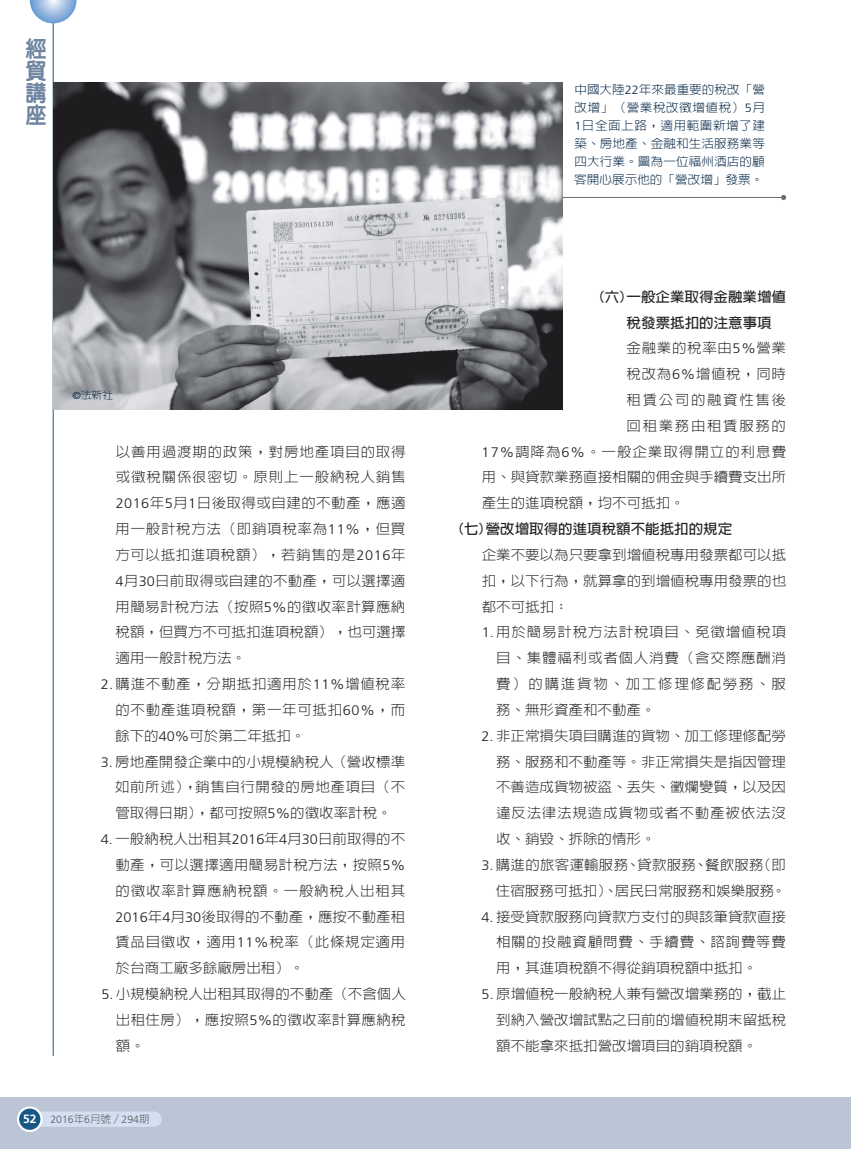
<style>
.page{position:relative;width:851px;height:1149px;background:#fff}
.page>*{position:absolute;margin:0;border:0;box-sizing:border-box;transform-origin:0 0}
.t1{font:800 21.75px/21.8px "AR Yuan B5";color:#6f85a1;text-align:justify;scale:.95 1}
.t2{font:300 13.8px/25.8px "AR Hei B5";color:#231f20;text-align:justify;scale:1.05 1}
.t3{font:300 13.8px/25.8px "AR Hei B5";letter-spacing:.11em;color:#231f20;scale:1.05 1}
.t4{font:700 13.8px "AR Hei B5";color:#231f20;scale:1.05 1}
.t5{font:300 12px/18px "AR Hei B5";letter-spacing:.01em;color:#022546;text-align:justify;scale:1.05 1}
.t6{font:300 10.5px "Frutiger";color:#57585a}
.t7{font:300 10.2px "AR Hei B5";color:#022546;scale:1.05 1}
.s1{font-family:"Frutiger"}
.s2{font-weight:700;font-size:12px;color:#fff}
.s3{font-family:"AR Hei B5"}
.s4{font-weight:700}
</style>
<div class="page">
<div style="left:0;top:1097px;width:850px;height:51px;background:#bcc5d6"></div>
<div style="left:30px;top:1111px;width:132px;height:15px;background:#d4e0f1;border-radius:8px"></div>
<div style="left:18px;top:1107px;width:23px;height:23px;background:#175887;border-radius:50%"></div>
<div style="left:17px;top:1106px;width:26px;height:25px;border:2px solid #fff;border-radius:50%"></div>
<hr style="left:53px;top:0;width:1px;height:1055px;background:#175887">
<svg style="left:30px;top:0;width:47px;height:23px"></svg>
<svg style="left:781px;top:195px;width:5px;height:5px"></svg>
<hr style="left:456px;top:197px;width:327px;height:1px;background:#6c6d70">
<img style="left:53px;top:83px;width:509px;height:326px">
<h1 class="t1" style="left:26px;top:38px;width:23px">經貿講座</h1>
<p class="t7" style="left:72px;top:390px;width:40px"><span class="s1">©</span>法新社</p>
<p class="t2" style="left:115px;top:438px;width:278px">以善用過渡期的政策，對房地產項目的取得或徵稅關係很密切。原則上一般納稅人銷售<span class="s1">2016</span>年<span class="s1">5</span>月<span class="s1">1</span>日後取得或自建的不動產，應適用一般計稅方法（即銷項稅率為<span class="s1">11%</span>，但買方可以抵扣進項稅額），若銷售的是<span class="s1">2016</span>年<span class="s1">4</span>月<span class="s1">30</span>日前取得或自建的不動產，可以選擇適用簡易計稅方法（按照<span class="s1">5%</span>的徵收率計算應納稅額，但買方不可抵扣進項稅額），也可選擇適用一般計稅方法。</p>
<p class="t2" style="left:115px;top:670px;width:278px;text-indent:-14px"><span class="s1">2.</span> 購進不動產，分期抵扣適用於<span class="s1">11%</span>增值稅率的不動產進項稅額，第一年可抵扣<span class="s1">60%</span>，而餘下的<span class="s1">40%</span>可於第二年抵扣。</p>
<p class="t2" style="left:115px;top:748px;width:278px;text-indent:-15px"><span class="s1">3.</span> 房地產開發企業中的小規模納稅人（營收標準如前所述），銷售自行開發的房地產項目（不管取得日期），都可按照<span class="s1">5%</span>的徵收率計稅。</p>
<p class="t2" style="left:115px;top:825px;width:278px;text-indent:-15px"><span class="s1">4.</span> 一般納稅人出租其<span class="s1">2016</span>年<span class="s1">4</span>月<span class="s1">30</span>日前取得的不動產，可以選擇適用簡易計稅方法，按照<span class="s1">5%</span>的徵收率計算應納稅額。一般納稅人出租其<span class="s1">2016</span>年<span class="s1">4</span>月<span class="s1">30</span>後取得的不動產，應按不動產租賃品目徵收，適用<span class="s1">11%</span>稅率（此條規定適用於台商工廠多餘廠房出租）。</p>
<p class="t2" style="left:116px;top:980px;width:278px;text-indent:-15px"><span class="s1">5.</span> 小規模納稅人出租其取得的不動產（不含個人出租住房），應按照<span class="s1">5%</span>的徵收率計算應納稅額。</p>
<p class="t6" style="left:23px;top:1113px;width:128px"><span class="s2">52</span> 2016<span class="s3">年</span>6<span class="s3">月號／</span>294<span class="s3">期</span></p>
<p class="t5" style="left:574px;top:80px;width:183px">中國大陸<span class="s1">22</span>年來最重要的稅改「營改增」（營業稅改徵增值稅）<span class="s1">5</span>月<span class="s1">1</span>日全面上路，適用範圍新增了建築、房地產、金融和生活服務業等四大行業。圖為一位福州酒店的顧客開心展示他的「營改增」發票。</p>
<p class="t3" style="left:626px;top:283px;width:153px;text-indent:-29px"><span class="s4">(六)一般企業取得金融業增值稅發票抵扣的注意事項</span>金融業的稅率由<span class="s1">5%</span>營業稅改為<span class="s1">6%</span>增值稅，同時租賃公司的融資性售後回租業務由租賃服務的</p>
<p class="t2" style="left:481px;top:438px;width:291px"><span class="s1">17%</span>調降為<span class="s1">6%</span>。一般企業取得開立的利息費用、與貸款業務直接相關的佣金與手續費支出所產生的進項稅額，均不可抵扣。</p>
<p class="t4" style="left:456px;top:522px;width:264px">(七)營改增取得的進項稅額不能抵扣的規定</p>
<p class="t2" style="left:481px;top:541px;width:291px">企業不要以為只要拿到增值稅專用發票都可以抵扣，以下行為，就算拿的到增值稅專用發票的也都不可抵扣：</p>
<p class="t2" style="left:496px;top:619px;width:278px;text-indent:-14px"><span class="s1">1.</span> 用於簡易計稅方法計稅項目、免徵增值稅項目、集體福利或者個人消費（含交際應酬消費）的購進貨物、加工修理修配勞務、服務、無形資產和不動產。</p>
<p class="t2" style="left:496px;top:722px;width:278px;text-indent:-14px"><span class="s1">2.</span> 非正常損失項目購進的貨物、加工修理修配勞務、服務和不動產等。非正常損失是指因管理不善造成貨物被盜、丟失、黴爛變質，以及因違反法律法規造成貨物或者不動產被依法沒收、銷毀、拆除的情形。</p>
<p class="t2" style="left:481px;top:851px;width:291px;text-align:right"><span class="s1">3.</span> 購進的旅客運輸服務、貸款服務、餐飲服務（即住宿服務可抵扣）、居民日常服務和娛樂服務。</p>
<p class="t2" style="left:496px;top:903px;width:278px;text-indent:-15px"><span class="s1">4.</span> 接受貸款服務向貸款方支付的與該筆貸款直接相關的投融資顧問費、手續費、諮詢費等費用，其進項稅額不得從銷項稅額中抵扣。</p>
<p class="t2" style="left:496px;top:980px;width:277px;text-indent:-15px"><span class="s1">5.</span> 原增值稅一般納稅人兼有營改增業務的，截止到納入營改增試點之日前的增值稅期末留抵稅額不能拿來抵扣營改增項目的銷項稅額。</p>
</div>
